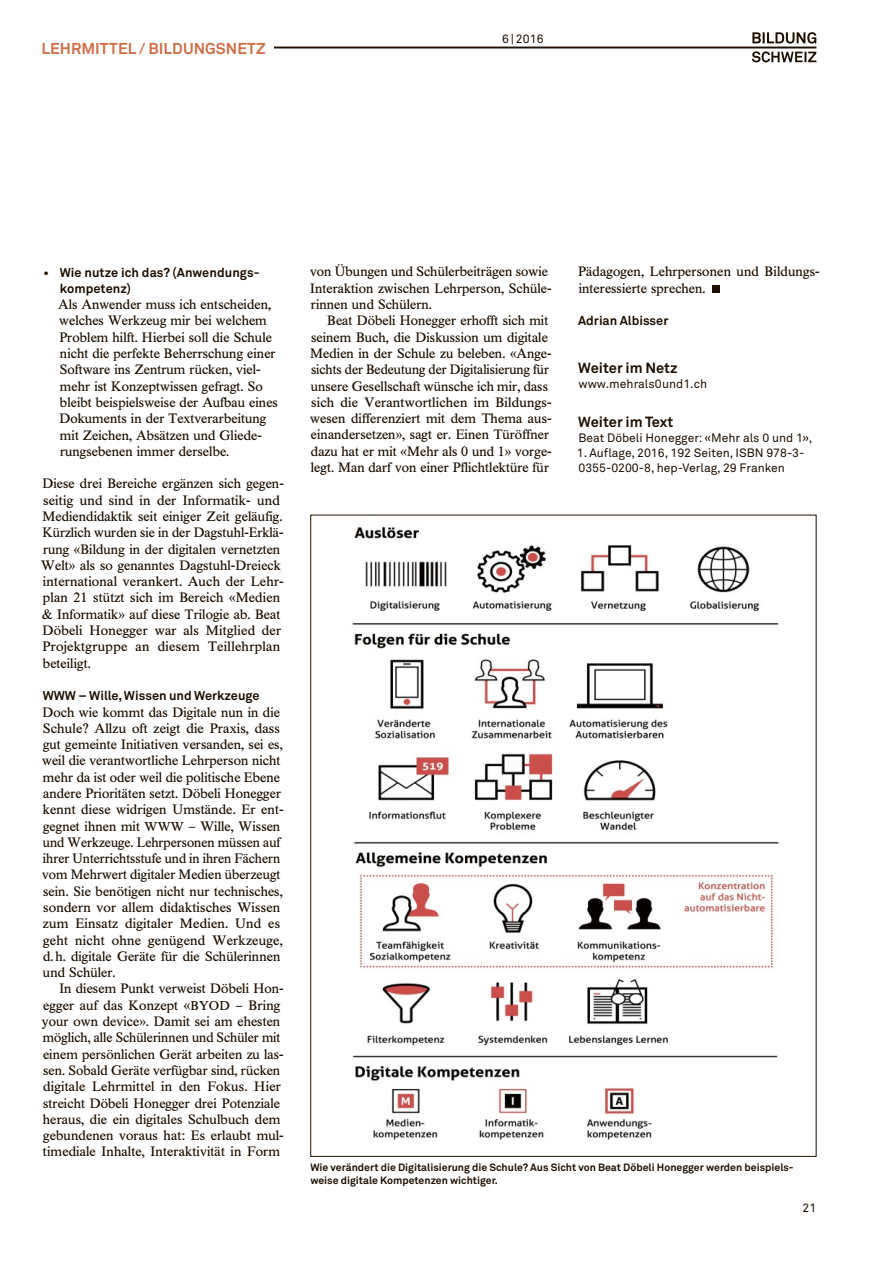
<style>
.page{position:relative;width:893px;height:1263px;background:#fff}
.page>*{position:absolute;margin:0;border:0;box-sizing:border-box;transform-origin:0 0}
.t1{font:700 15.6px "Akkurat Pro";letter-spacing:.005em;color:#ce6f48}
.t2{font:700 14.7px "Akkurat Pro";color:#1c0e00}
.t3{font:13.5px/16.4px "Times BQ";letter-spacing:.005em;color:#1c0e00}
.t4{font:700 12.75px/16.4px "Akkurat Pro";color:#1c0e00}
.t5{font:12.15px/15.1px "Akkurat Pro";color:#1c0e00}
.t6{font:700 10.5px/13.2px "Akkurat Pro";color:#1c0e00}
.s1{font-size:12.75px}
</style>
<div class="page">
<hr style="left:43px;top:47px;width:773px;height:1px;background:#1c0e00">
<svg style="left:752px;top:51px;width:64px;height:11px"></svg>
<svg style="left:752px;top:32px;width:64px;height:12px"></svg>
<div style="left:33px;top:33px;width:241px;height:29px;background:#fff"></div>
<div style="left:713px;top:286px;width:7px;height:7px;background:#1c0e00"></div>
<img style="left:352px;top:527px;width:426px;height:211px">
<img style="left:354px;top:753px;width:425px;height:215px">
<img style="left:353px;top:979px;width:425px;height:161px">
<p class="t1" style="left:41px;top:39px;width:226px">LEHRMITTEL / BILDUNGSNETZ</p>
<p class="t5" style="left:502px;top:33px;width:43px">6 | 2016</p>
<p class="t4" style="left:60px;top:264px;width:201px;text-indent:-16px">• Wie nutze ich das? (Anwendungs&shy;kompetenz)</p>
<p class="t3" style="left:58px;top:298px;width:221px">Als Anwender muss ich entscheiden, welches Werkzeug mir bei welchem Problem hilft. Hierbei soll die Schule nicht die perfekte Beherrschung einer Software ins Zentrum rücken, viel&shy;mehr ist Konzeptwissen gefragt. So bleibt beispielsweise der Aufbau eines Dokuments in der Textverarbeitung mit Zeichen, Absätzen und Gliede&shy;rungsebenen immer derselbe.</p>
<p class="t3" style="left:41px;top:477px;width:244px">Diese drei Bereiche ergänzen sich gegen&shy;seitig und sind in der Informatik- und Mediendidaktik seit einiger Zeit geläufig.<br>Kürzlich wurden sie in der Dagstuhl-Erklä&shy;rung «Bildung in der digitalen vernetzten Welt» als so genanntes Dagstuhl-Dreieck international verankert. Auch der Lehr&shy;plan 21 stützt sich im Bereich «Medien &amp; Informatik» auf diese Trilogie ab. Beat Döbeli Honegger war als Mitglied der Projektgruppe an diesem Teillehrplan beteiligt.</p>
<p class="t4" style="left:43px;top:688px;width:218px">WWW – Wille,Wissen und Werkzeuge</p>
<p class="t3" style="left:42px;top:705px;width:243px">Doch wie kommt das Digitale nun in die Schule? Allzu oft zeigt die Praxis, dass gut gemeinte Initiativen versanden, sei es, weil die verantwortliche Lehrperson nicht mehr da ist oder weil die politische Ebene andere Prioritäten setzt. Döbeli Honegger kennt diese widrigen Umstände. Er ent&shy;gegnet ihnen mit <span class="s1">WWW</span> – Wille, Wissen und Werkzeuge. Lehrpersonen müssen auf ihrer Unterrichtsstufe und in ihren Fächern vom Mehrwert digitaler Medien überzeugt sein. Sie benötigen nicht nur technisches, sondern vor allem didaktisches Wissen zum Einsatz digitaler Medien. Und es geht nicht ohne genügend Werkzeuge, d. h. digitale Geräte für die Schülerinnen und Schüler.</p>
<p class="t3" style="left:42px;top:982px;width:243px;text-indent:17px">In diesem Punkt verweist Döbeli Hon&shy;egger auf das Konzept «<span class="s1">BYOD</span> – Bring your own device». Damit sei am ehesten möglich, alle Schülerinnen und Schüler mit einem persönlichen Gerät arbeiten zu las&shy;sen. Sobald Geräte verfügbar sind, rücken digitale Lehrmittel in den Fokus. Hier streicht Döbeli Honegger drei Potenziale heraus, die ein digitales Schulbuch dem gebundenen voraus hat: Es erlaubt mul&shy;timediale Inhalte, Interaktivität in Form</p>
<p class="t3" style="left:310px;top:265px;width:243px">von Übungen und Schülerbeiträgen sowie<br>Interaktion zwischen Lehrperson, Schüle&shy;rinnen und Schülern.</p>
<p class="t3" style="left:310px;top:314px;width:243px;text-indent:17px">Beat Döbeli Honegger erhofft sich mit seinem Buch, die Diskussion um digitale Medien in der Schule zu beleben. «Ange&shy;sichts der Bedeutung der Digitalisierung für unsere Gesellschaft wünsche ich mir, dass sich die Verantwortlichen im Bildungs&shy;wesen differenziert mit dem Thema aus&shy;einandersetzen», sagt er. Einen Türöffner dazu hat er mit «Mehr als 0 und 1» vorge&shy;legt. Man darf von einer Pflichtlektüre für</p>
<p class="t3" style="left:578px;top:265px;width:243px">Pädagogen, Lehrpersonen und Bildungs&shy;interessierte sprechen.</p>
<p class="t4" style="left:578px;top:313px;width:92px">Adrian Albisser</p>
<p class="t2" style="left:578px;top:359px;width:101px">Weiter im Netz</p>
<p class="t5" style="left:578px;top:378px;width:130px">www.mehrals0und1.ch</p>
<p class="t2" style="left:578px;top:413px;width:97px">Weiter im Text</p>
<p class="t5" style="left:578px;top:431px;width:236px">Beat Döbeli Honegger: «Mehr als 0 und 1»,</p>
<p class="t5" style="left:577px;top:446px;width:229px">1. Auflage, 2016, 192 Seiten, ISBN 978-3-<br>0355-0200-8, hep-Verlag, 29 Franken</p>
<p class="t6" style="left:310px;top:1160px;width:485px">Wie verändert die Digitalisierung die Schule? Aus Sicht von Beat Döbeli Honegger werden beispiels&shy;weise digitale Kompetenzen wichtiger.</p>
<p class="t5" style="left:802px;top:1201px;width:15px">21</p>
</div>
